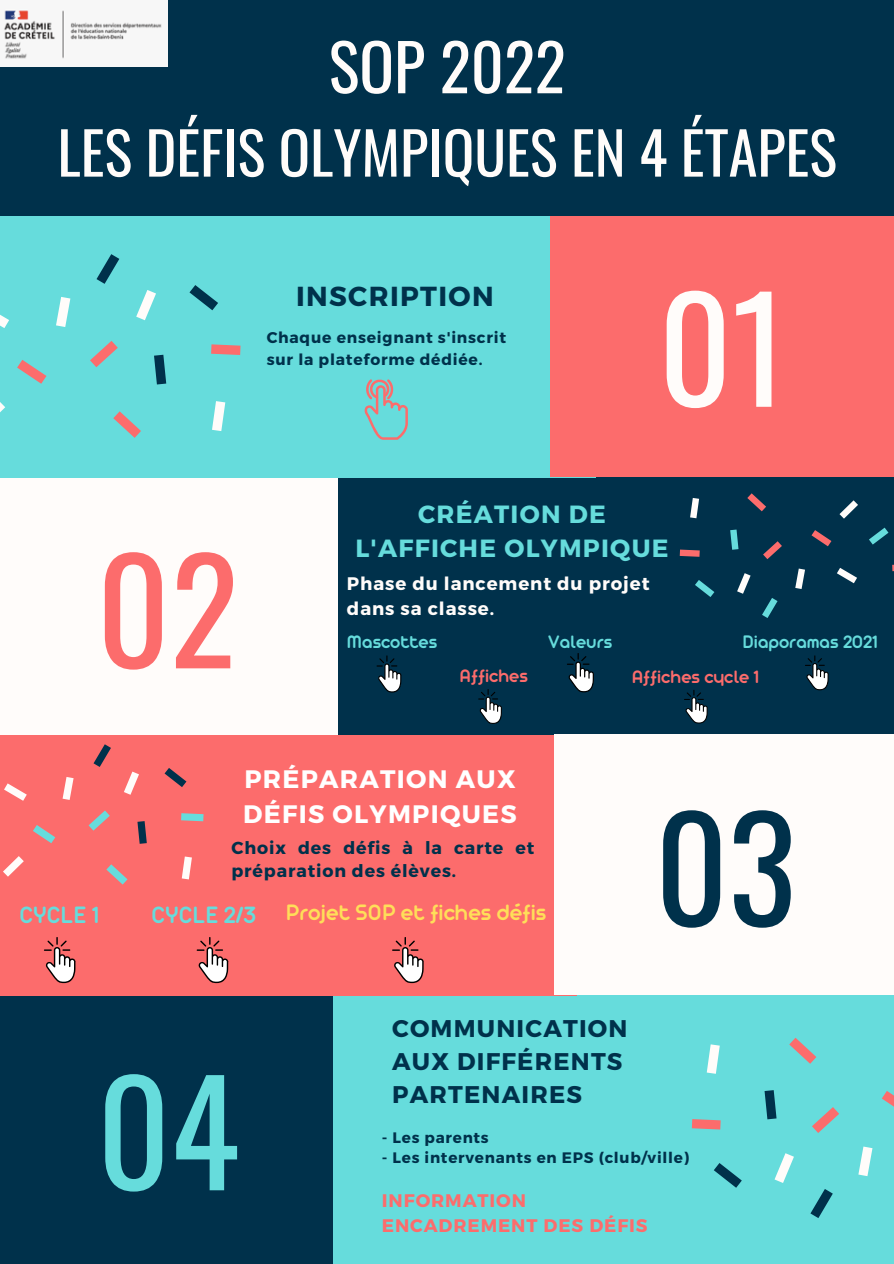
<style>
.page{position:relative;width:894px;height:1264px;background:#fff}
.page>*{position:absolute;margin:0;border:0;box-sizing:border-box;transform-origin:0 0}
.t1{font:142.05px "Oswald";color:#fffcfa}
.t2{font:142.05px "Oswald";color:#fc6c6c}
.t3{font:142.05px "Oswald";color:#00314b}
.t4{font:142.05px "Oswald";color:#66dcdc}
.t5{font:64.5px "Oswald";color:#fffcfa}
.t6{font:58.5px "Oswald";color:#fffcfa}
.t7{font:700 27.45px "Montserrat";letter-spacing:.05em;color:#00314b}
.t8{font:600 25.5px "Arista Pro";color:#66dcdc}
.t9{font:700 25.2px/35px "Montserrat";letter-spacing:.05em;color:#fff}
.t10{font:700 24.9px/33.8px "Montserrat";letter-spacing:.05em;color:#66dcdc;text-align:center}
.t11{font:700 24.15px/32.7px "Montserrat";letter-spacing:.05em;color:#00314b}
.t12{font:600 24px "Arista Pro";color:#ffde59}
.t13{font:600 19.5px "Arista Pro";color:#66dcdc}
.t14{font:600 19.5px "Arista Pro";color:#fc6c6c}
.t15{font:700 18.15px/24.8px "Montserrat";letter-spacing:.05em;color:#fffcfa}
.t16{font:700 18.15px "Montserrat";letter-spacing:.05em;color:#fc6c6c}
.t17{font:700 17.4px/23.7px "Montserrat";letter-spacing:.05em;color:#00314b}
.t18{font:700 15.6px/21.5px "Montserrat";letter-spacing:.05em;color:#00314b}
.t19{font:700 15.15px "Montserrat";letter-spacing:.05em;color:#00314b}
</style>
<div class="page">
<div style="left:0;top:0;width:893px;height:1263px;background:#00314b"></div>
<div style="left:0;top:428px;width:338px;height:351px;background:#fffcfa"></div>
<div style="left:0;top:217px;width:595px;height:260px;background:#66dcdc"></div>
<div style="left:333px;top:959px;width:560px;height:304px;background:#66dcdc"></div>
<div style="left:0;top:735px;width:576px;height:260px;background:#fc6c6c"></div>
<div style="left:549px;top:216px;width:344px;height:260px;background:#fc6c6c"></div>
<div style="left:554px;top:734px;width:339px;height:260px;background:#fffcfa"></div>
<svg style="left:17px;top:360px;width:29px;height:24px"></svg>
<svg style="left:0;top:402px;width:5px;height:11px"></svg>
<svg style="left:154px;top:355px;width:12px;height:29px"></svg>
<svg style="left:90px;top:341px;width:28px;height:26px"></svg>
<svg style="left:56px;top:297px;width:14px;height:30px"></svg>
<svg style="left:0;top:314px;width:9px;height:14px"></svg>
<svg style="left:136px;top:290px;width:20px;height:30px"></svg>
<svg style="left:96px;top:254px;width:23px;height:30px"></svg>
<svg style="left:189px;top:285px;width:29px;height:25px"></svg>
<svg style="left:212px;top:401px;width:13px;height:30px"></svg>
<svg style="left:211px;top:344px;width:29px;height:11px"></svg>
<svg style="left:113px;top:411px;width:28px;height:27px"></svg>
<svg style="left:811px;top:530px;width:20px;height:16px"></svg>
<svg style="left:839px;top:500px;width:18px;height:18px"></svg>
<svg style="left:730px;top:529px;width:8px;height:20px"></svg>
<svg style="left:763px;top:541px;width:18px;height:18px"></svg>
<svg style="left:795px;top:568px;width:9px;height:21px"></svg>
<svg style="left:837px;top:568px;width:19px;height:15px"></svg>
<svg style="left:737px;top:573px;width:13px;height:20px"></svg>
<svg style="left:762px;top:598px;width:15px;height:20px"></svg>
<svg style="left:695px;top:580px;width:19px;height:17px"></svg>
<svg style="left:869px;top:527px;width:19px;height:17px"></svg>
<svg style="left:690px;top:498px;width:9px;height:20px"></svg>
<svg style="left:679px;top:549px;width:20px;height:8px"></svg>
<svg style="left:747px;top:493px;width:19px;height:18px"></svg>
<svg style="left:33px;top:825px;width:22px;height:18px"></svg>
<svg style="left:3px;top:856px;width:21px;height:20px"></svg>
<svg style="left:137px;top:821px;width:10px;height:22px"></svg>
<svg style="left:89px;top:810px;width:21px;height:20px"></svg>
<svg style="left:63px;top:777px;width:11px;height:23px"></svg>
<svg style="left:4px;top:783px;width:23px;height:17px"></svg>
<svg style="left:124px;top:771px;width:15px;height:23px"></svg>
<svg style="left:93px;top:744px;width:18px;height:23px"></svg>
<svg style="left:164px;top:768px;width:22px;height:19px"></svg>
<svg style="left:182px;top:856px;width:10px;height:23px"></svg>
<svg style="left:181px;top:813px;width:22px;height:8px"></svg>
<svg style="left:106px;top:864px;width:21px;height:20px"></svg>
<svg style="left:882px;top:1091px;width:11px;height:15px"></svg>
<svg style="left:764px;top:1090px;width:12px;height:29px"></svg>
<svg style="left:812px;top:1107px;width:26px;height:25px"></svg>
<svg style="left:858px;top:1146px;width:14px;height:30px"></svg>
<svg style="left:774px;top:1153px;width:19px;height:29px"></svg>
<svg style="left:810px;top:1189px;width:22px;height:29px"></svg>
<svg style="left:714px;top:1163px;width:27px;height:24px"></svg>
<svg style="left:706px;top:1044px;width:13px;height:29px"></svg>
<svg style="left:691px;top:1119px;width:29px;height:10px"></svg>
<svg style="left:789px;top:1038px;width:27px;height:25px"></svg>
<svg style="left:364px;top:379px;width:44px;height:61px"></svg>
<svg style="left:44px;top:937px;width:31px;height:46px"></svg>
<svg style="left:197px;top:937px;width:31px;height:46px"></svg>
<img style="left:0;top:0;width:168px;height:66px">
<svg style="left:376px;top:655px;width:25px;height:37px"></svg>
<svg style="left:478px;top:689px;width:23px;height:35px"></svg>
<svg style="left:567px;top:653px;width:26px;height:39px"></svg>
<svg style="left:684px;top:690px;width:23px;height:33px"></svg>
<svg style="left:805px;top:655px;width:23px;height:35px"></svg>
<svg style="left:392px;top:937px;width:31px;height:46px"></svg>
<p class="t5" style="left:328px;top:16px;width:238px">SOP 2022</p>
<p class="t6" style="left:57px;top:107px;width:780px">LES DÉFIS OLYMPIQUES EN 4 ÉTAPES</p>
<p class="t7" style="left:296px;top:279px;width:199px">INSCRIPTION</p>
<p class="t18" style="left:266px;top:326px;width:241px">Chaque enseignant s'inscrit sur la plateforme dédiée.</p>
<p class="t1" style="left:658px;top:237px;width:131px">01</p>
<p class="t2" style="left:97px;top:499px;width:143px">02</p>
<p class="t10" style="left:355px;top:496px;width:314px">CRÉATION DE<br>L'AFFICHE OLYMPIQUE</p>
<p class="t15" style="left:347px;top:570px;width:304px">Phase du lancement du projet dans sa classe.</p>
<p class="t13" style="left:347px;top:636px;width:92px">Mascottes</p>
<p class="t13" style="left:548px;top:636px;width:65px">Valeurs</p>
<p class="t13" style="left:742px;top:636px;width:137px">Diaporamas 2021</p>
<p class="t14" style="left:459px;top:669px;width:70px">Affiches</p>
<p class="t14" style="left:631px;top:670px;width:129px">Affiches cycle 1</p>
<p class="t8" style="left:19px;top:906px;width:82px">CYCLE 1</p>
<p class="t9" style="left:243px;top:760px;width:275px">PRÉPARATION AUX<br>DÉFIS OLYMPIQUES</p>
<p class="t17" style="left:231px;top:834px;width:304px">Choix des défis à la carte et préparation des élèves.</p>
<p class="t8" style="left:151px;top:906px;width:106px">CYCLE 2/3</p>
<p class="t12" style="left:286px;top:905px;width:262px">Projet SOP et fiches défis</p>
<p class="t3" style="left:654px;top:757px;width:143px">03</p>
<p class="t4" style="left:97px;top:1020px;width:144px">04</p>
<p class="t11" style="left:392px;top:1011px;width:237px">COMMUNICATION</p>
<p class="t11" style="left:392px;top:1043px;width:232px">AUX DIFFÉRENTS<br>PARTENAIRES</p>
<p class="t19" style="left:382px;top:1127px;width:108px">- Les parents</p>
<p class="t19" style="left:382px;top:1148px;width:308px">- Les intervenants en EPS (club/ville)</p>
<p class="t16" style="left:382px;top:1188px;width:146px">INFORMATION</p>
<p class="t16" style="left:382px;top:1213px;width:267px">ENCADREMENT DES DÉFIS</p>
</div>
